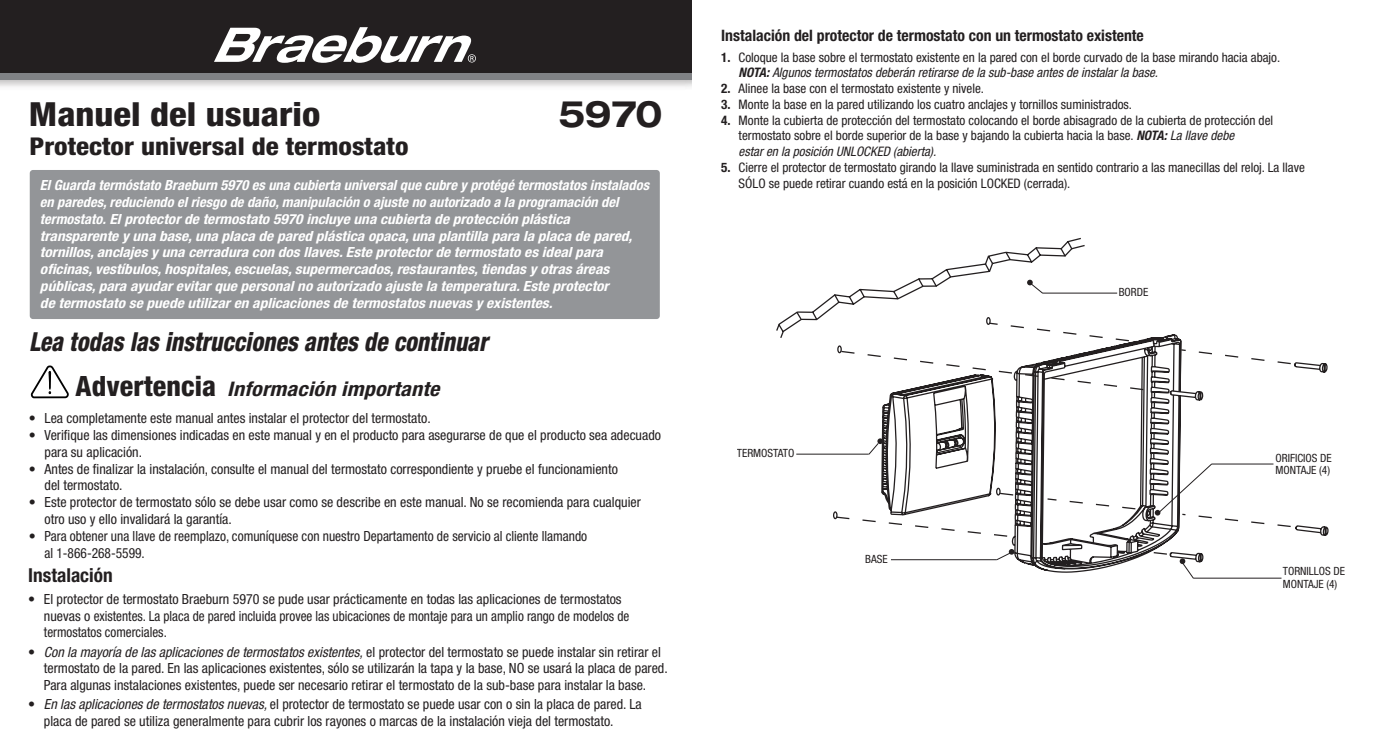
<style>
.page{position:relative;width:1388px;height:756px;background:#fff}
.page>*{position:absolute;margin:0;border:0;box-sizing:border-box;transform-origin:0 0}
.t1{font:700 expanded 36.75px "Helvetica Neue LT Std";color:#231f20;scale:.9 1}
.t2{font:800 condensed 33.25px "Helvetica Neue LT Std";color:#231f20;scale:1.1 1}
.t3{font:800 condensed 28px "Helvetica Neue LT Std";letter-spacing:.005em;color:#231f20}
.t4{font:italic 800 condensed 26.25px "Helvetica Neue LT Std";color:#231f20;scale:.9 1}
.t5{font:800 condensed 24.5px "Helvetica Neue LT Std";color:#231f20;scale:1.1 1}
.t6{font:italic 700 condensed 20.12px "Helvetica Neue LT Std";letter-spacing:.01em;color:#231f20;scale:1.1 1}
.t7{font:700 condensed 19.25px "Helvetica Neue LT Std";color:#231f20}
.t8{font:700 condensed 15.75px "Helvetica Neue LT Std";color:#231f20}
.t9{font:condensed 14px/16.8px "Helvetica Neue LT Std";color:#231f20}
.t10{font:italic 700 condensed 14px/16.8px "Helvetica Neue LT Std";color:#fff}
.t11{font:condensed 13.12px/15.8px "Helvetica Neue LT Std";color:#231f20}
.t12{font:condensed 11.38px/12.2px "Helvetica Neue LT Std";color:#231f20}
.s1{font-style:italic}
.s2{font-weight:700}
.s3{font-weight:700;font-style:italic}
</style>
<div class="page">
<svg style="left:30px;top:365px;width:39px;height:34px"></svg>
<div style="left:30px;top:170px;width:630px;height:149px;background:#939598;border-radius:3px"></div>
<svg style="left:1014px;top:334px;width:315px;height:239px"></svg>
<svg style="left:830px;top:348px;width:462px;height:207px"></svg>
<svg style="left:833px;top:511px;width:4px;height:8px"></svg>
<div style="left:837px;top:345px;width:5px;height:8px;border:1px solid #231f20;border-radius:50%"></div>
<hr style="left:796px;top:453px;width:72px;height:1px;background:#231f20">
<hr style="left:1193px;top:577px;width:88px;height:1px;background:#231f20">
<svg style="left:867px;top:438px;width:147px;height:123px"></svg>
<svg style="left:1179px;top:558px;width:15px;height:21px"></svg>
<svg style="left:1154px;top:462px;width:138px;height:66px"></svg>
<svg style="left:776px;top:238px;width:354px;height:104px"></svg>
<div style="left:0;top:73px;width:691px;height:6px;background:#808285"></div>
<div style="left:0;top:0;width:691px;height:73px;background:#231f20"></div>
<svg style="left:214px;top:27px;width:262px;height:36px"></svg>
<h2 class="t2" style="left:29px;top:93px;width:266px">Manuel del usuario</h2>
<h1 class="t1" style="left:558px;top:91px;width:117px">5970</h1>
<h3 class="t5" style="left:30px;top:131px;width:346px">Protector universal de termostato</h3>
<p class="t10" style="left:40px;top:177px;width:610px">El Guarda termóstato Braeburn 5970 es una cubierta universal que cubre y protégé termostatos instalados en paredes, reduciendo el riesgo de daño, manipulación o ajuste no autorizado a la programación del termostato. El protector de termostato 5970 incluye una cubierta de protección plástica transparente y una base, una placa de pared plástica opaca, una plantilla para la placa de pared, tornillos, anclajes y una cerradura con dos llaves. Este protector de termostato es ideal para oficinas, vestíbulos, hospitales, escuelas, supermercados, restaurantes, tiendas y otras áreas públicas, para ayudar evitar que personal no autorizado ajuste la temperatura. Este protector<br>de termostato se puede utilizar en aplicaciones de termostatos nuevas y existentes.</p>
<h3 class="t4" style="left:29px;top:325px;width:511px">Lea todas las instrucciones antes de continuar</h3>
<h3 class="t3" style="left:76px;top:369px;width:142px">Advertencia</h3>
<h3 class="t6" style="left:227px;top:377px;width:194px">Información importante</h3>
<p class="t9" style="left:29px;top:409px;width:403px">• Lea completamente este manual antes instalar el protector del termostato.</p>
<p class="t9" style="left:45px;top:426px;width:618px;text-indent:-16px">• Verifique las dimensiones indicadas en este manual y en el producto para asegurarse de que el producto sea adecuado para su aplicación.</p>
<p class="t9" style="left:45px;top:460px;width:575px;text-indent:-16px">• Antes de finalizar la instalación, consulte el manual del termostato correspondiente y pruebe el funcionamiento del termostato.</p>
<p class="t9" style="left:45px;top:493px;width:598px;text-indent:-16px">• Este protector de termostato sólo se debe usar como se describe en este manual. No se recomienda para cualquier otro uso y ello invalidará la garantía.</p>
<p class="t9" style="left:45px;top:527px;width:544px;text-indent:-16px">• Para obtener una llave de reemplazo, comuníquese con nuestro Departamento de servicio al cliente llamando al 1-866-268-5599.</p>
<h3 class="t7" style="left:28px;top:563px;width:86px">Instalación</h3>
<p class="t9" style="left:44px;top:590px;width:587px;text-indent:-16px">• El protector de termostato Braeburn 5970 se pude usar prácticamente en todas las aplicaciones de termostatos nuevas o existentes. La placa de pared incluida provee las ubicaciones de montaje para un amplio rango de modelos de termostatos comerciales.</p>
<p class="t9" style="left:44px;top:643px;width:625px;text-indent:-16px">• <span class="s1">Con la mayoría de las aplicaciones de termostatos existentes,</span> el protector del termostato se puede instalar sin retirar el termostato de la pared. En las aplicaciones existentes, sólo se utilizarán la tapa y la base, NO se usará la placa de pared.<br>Para algunas instalaciones existentes, puede ser necesario retirar el termostato de la sub-base para instalar la base.</p>
<p class="t9" style="left:44px;top:696px;width:599px;text-indent:-16px">• <span class="s1">En las aplicaciones de termostatos nuevas,</span> el protector de termostato se puede usar con o sin la placa de pared. La placa de pared se utiliza generalmente para cubrir los rayones o marcas de la instalación vieja del termostato.</p>
<p class="t8" style="left:721px;top:26px;width:424px">Instalación del protector de termostato con un termostato existente</p>
<p class="t11" style="left:738px;top:49px;width:543px;text-indent:-17px"><span class="s2">1.</span> Coloque la base sobre el termostato existente en la pared con el borde curvado de la base mirando hacia abajo.<br><span class="s3">NOTA:</span> <span class="s1">Algunos termostatos deberán retirarse de la sub-base antes de instalar la base.</span></p>
<p class="t11" style="left:721px;top:80px;width:264px"><span class="s2">2.</span> Alinee la base con el termostato existente y nivele.</p>
<p class="t11" style="left:721px;top:96px;width:412px"><span class="s2">3.</span> Monte la base en la pared utilizando los cuatro anclajes y tornillos suministrados.</p>
<p class="t11" style="left:738px;top:112px;width:536px;text-indent:-17px"><span class="s2">4.</span> Monte la cubierta de protección del termostato colocando el borde abisagrado de la cubierta de protección del termostato sobre el borde superior de la base y bajando la cubierta hacia la base. <span class="s3">NOTA:</span> <span class="s1">La llave debe<br>estar en la posición UNLOCKED (abierta).</span></p>
<p class="t11" style="left:738px;top:159px;width:568px;text-indent:-17px"><span class="s2">5.</span> Cierre el protector de termostato girando la llave suministrada en sentido contrario a las manecillas del reloj. La llave<br>SÓLO se puede retirar cuando está en la posición LOCKED (cerrada).</p>
<p class="t12" style="left:737px;top:446px;width:59px">TERMOSTATO</p>
<p class="t12" style="left:865px;top:552px;width:24px">BASE</p>
<p class="t12" style="left:1118px;top:285px;width:31px">BORDE</p>
<p class="t12" style="left:1275px;top:451px;width:58px">ORIFICIOS DE<br>MONTAJE (4)</p>
<p class="t12" style="left:1282px;top:565px;width:64px">TORNILLOS DE<br>MONTAJE (4)</p>
</div>
